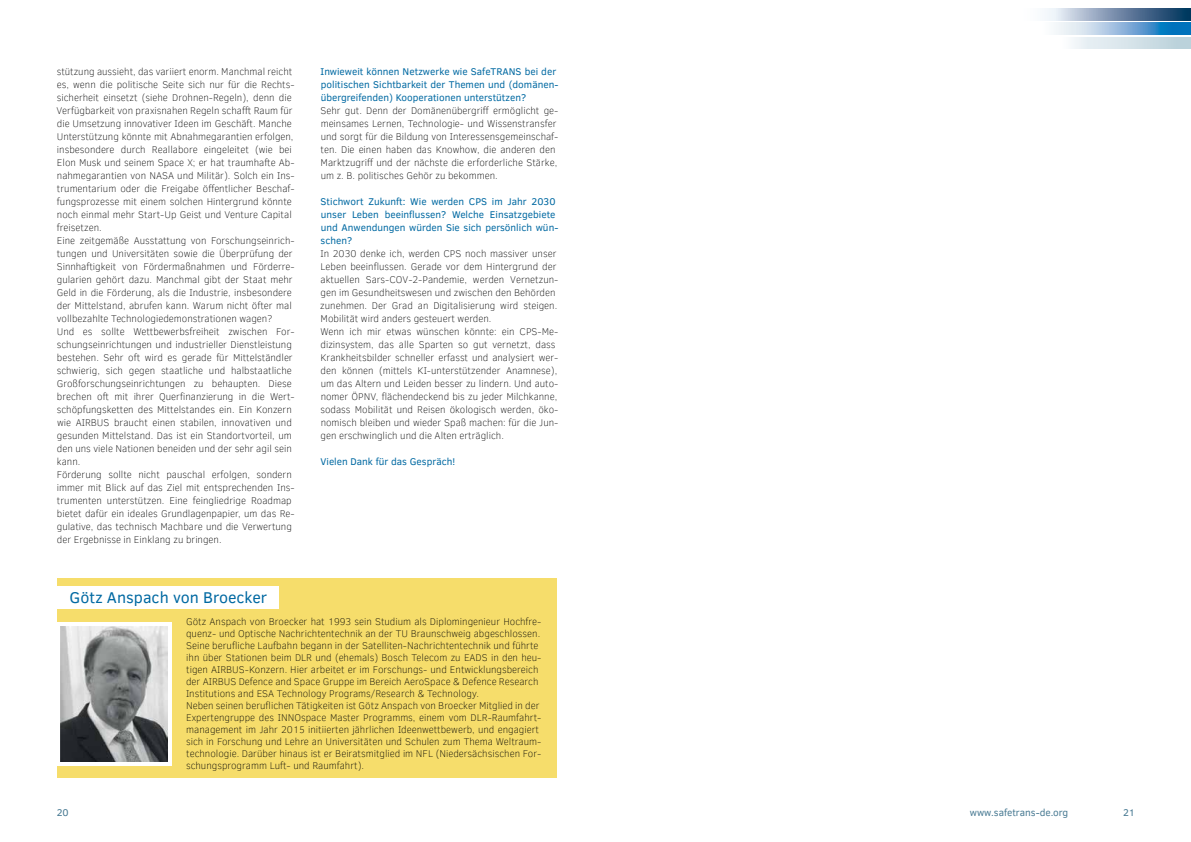
<style>
.page{position:relative;width:1191px;height:842px;background:#fff}
.page>*{position:absolute;margin:0;border:0;box-sizing:border-box;transform-origin:0 0}
.t1{font:16px "Clear Sans";color:#0069a2}
.t2{font:100 10px/13px "Clear Sans";color:#000}
.t3{font:10px/13px "Clear Sans";color:#0069a2}
.t4{font:10px "Clear Sans";color:#477992}
</style>
<div class="page">
<svg style="left:1045px;top:9px;width:146px;height:12px;background:#7790ab"></svg>
<svg style="left:1073px;top:37px;width:118px;height:12px"></svg>
<svg style="left:1055px;top:23px;width:136px;height:12px;background:#7eb2d9"></svg>
<div style="left:57px;top:578px;width:499px;height:199px;background:#f6dd6b"></div>
<div style="left:57px;top:586px;width:222px;height:23px;background:#fff"></div>
<div style="left:57px;top:622px;width:115px;height:143px;background:linear-gradient(to right,#fff,#fff)"></div>
<img style="left:61px;top:626px;width:107px;height:135px">
<p class="t2" style="left:57px;top:65px;width:240px">stützung aussieht, das variiert enorm. Manchmal reicht es, wenn die politische Seite sich nur für die Rechts&shy;sicherheit einsetzt (siehe Drohnen-Regeln), denn die Verfügbarkeit von praxisnahen Regeln schafft Raum für die Umsetzung innovativer Ideen im Geschäft. Manche Unterstützung könnte mit Abnahmegarantien erfolgen, insbesondere durch Reallabore eingeleitet (wie bei Elon Musk und seinem Space X; er hat traumhafte Ab&shy;nahmegarantien von NASA und Militär). Solch ein Ins&shy;trumentarium oder die Freigabe öffentlicher Beschaf&shy;fungsprozesse mit einem solchen Hintergrund könnte noch einmal mehr Start-Up Geist und Venture Capital freisetzen.<br>Eine zeitgemäße Ausstattung von Forschungseinrich&shy;tungen und Universitäten sowie die Überprüfung der Sinnhaftigkeit von Fördermaßnahmen und Förderre&shy;gularien gehört dazu. Manchmal gibt der Staat mehr Geld in die Förderung, als die Industrie, insbesondere der Mittelstand, abrufen kann. Warum nicht öfter mal vollbezahlte Technologiedemonstrationen wagen?<br>Und es sollte Wettbewerbsfreiheit zwischen For&shy;schungseinrichtungen und industrieller Dienstleistung bestehen. Sehr oft wird es gerade für Mittelständler schwierig, sich gegen staatliche und halbstaatliche Großforschungseinrichtungen zu behaupten. Diese brechen oft mit ihrer Querfinanzierung in die Wert&shy;schöpfungsketten des Mittelstandes ein. Ein Konzern wie AIRBUS braucht einen stabilen, innovativen und gesunden Mittelstand. Das ist ein Standortvorteil, um den uns viele Nationen beneiden und der sehr agil sein kann.<br>Förderung sollte nicht pauschal erfolgen, sondern immer mit Blick auf das Ziel mit entsprechenden Ins&shy;trumenten unterstützen. Eine feingliedrige Roadmap bietet dafür ein ideales Grundlagenpapier, um das Re&shy;gulative, das technisch Machbare und die Verwertung der Ergebnisse in Einklang zu bringen.</p>
<p class="t3" style="left:320px;top:65px;width:239px">Inwieweit können Netzwerke wie SafeTRANS bei der politischen Sichtbarkeit der Themen und (domänen&shy;übergreifenden) Kooperationen unterstützen?</p>
<p class="t2" style="left:320px;top:104px;width:239px">Sehr gut. Denn der Domänenübergriff ermöglicht ge&shy;meinsames Lernen, Technologie- und Wissenstransfer und sorgt für die Bildung von Interessensgemeinschaf&shy;ten. Die einen haben das Knowhow, die anderen den Marktzugriff und der nächste die erforderliche Stärke, um z. B. politisches Gehör zu bekommen.</p>
<p class="t3" style="left:320px;top:195px;width:239px">Stichwort Zukunft: Wie werden CPS im Jahr 2030 unser Leben beeinflussen? Welche Einsatzgebiete und Anwendungen würden Sie sich persönlich wün&shy;schen?</p>
<p class="t2" style="left:320px;top:247px;width:240px">In 2030 denke ich, werden CPS noch massiver unser Leben beeinflussen. Gerade vor dem Hintergrund der aktuellen Sars-COV-2-Pandemie, werden Vernetzun&shy;gen im Gesundheitswesen und zwischen den Behörden zunehmen. Der Grad an Digitalisierung wird steigen.<br>Mobilität wird anders gesteuert werden.<br>Wenn ich mir etwas wünschen könnte: ein CPS-Me&shy;dizinsystem, das alle Sparten so gut vernetzt, dass Krankheitsbilder schneller erfasst und analysiert wer&shy;den können (mittels KI-unterstützender Anamnese), um das Altern und Leiden besser zu lindern. Und auto&shy;nomer ÖPNV, flächendeckend bis zu jeder Milchkanne, sodass Mobilität und Reisen ökologisch werden, öko&shy;nomisch bleiben und wieder Spaß machen: für die Jun&shy;gen erschwinglich und die Alten erträglich.</p>
<p class="t3" style="left:320px;top:455px;width:136px">Vielen Dank für das Gespräch!</p>
<h1 class="t1" style="left:69px;top:586px;width:199px">Götz Anspach von Broecker</h1>
<p class="t2" style="left:186px;top:616px;width:357px;line-height:12px">Götz Anspach von Broecker hat 1993 sein Studium als Diplomingenieur Hochfre&shy;quenz- und Optische Nachrichtentechnik an der TU Braunschweig abgeschlossen.<br>Seine berufliche Laufbahn begann in der Satelliten-Nachrichtentechnik und führte ihn über Stationen beim DLR und (ehemals) Bosch Telecom zu EADS in den heu&shy;tigen AIRBUS-Konzern. Hier arbeitet er im Forschungs- und Entwicklungsbereich der AIRBUS Defence and Space Gruppe im Bereich AeroSpace &amp; Defence Research Institutions and ESA Technology Programs/Research &amp; Technology.<br>Neben seinen beruflichen Tätigkeiten ist Götz Anspach von Broecker Mitglied in der Expertengruppe des INNOspace Master Programms, einem vom DLR-Raumfahrt&shy;management im Jahr 2015 initiierten jährlichen Ideenwettbewerb, und engagiert sich in Forschung und Lehre an Universitäten und Schulen zum Thema Weltraum&shy;technologie. Darüber hinaus ist er Beiratsmitglied im NFL (Niedersächsischen For&shy;schungsprogramm Luft- und Raumfahrt).</p>
<p class="t4" style="left:57px;top:806px;width:13px">20</p>
<p class="t4" style="left:969px;top:806px;width:100px">www.safetrans-de.org</p>
<p class="t4" style="left:1123px;top:806px;width:13px">21</p>
</div>
